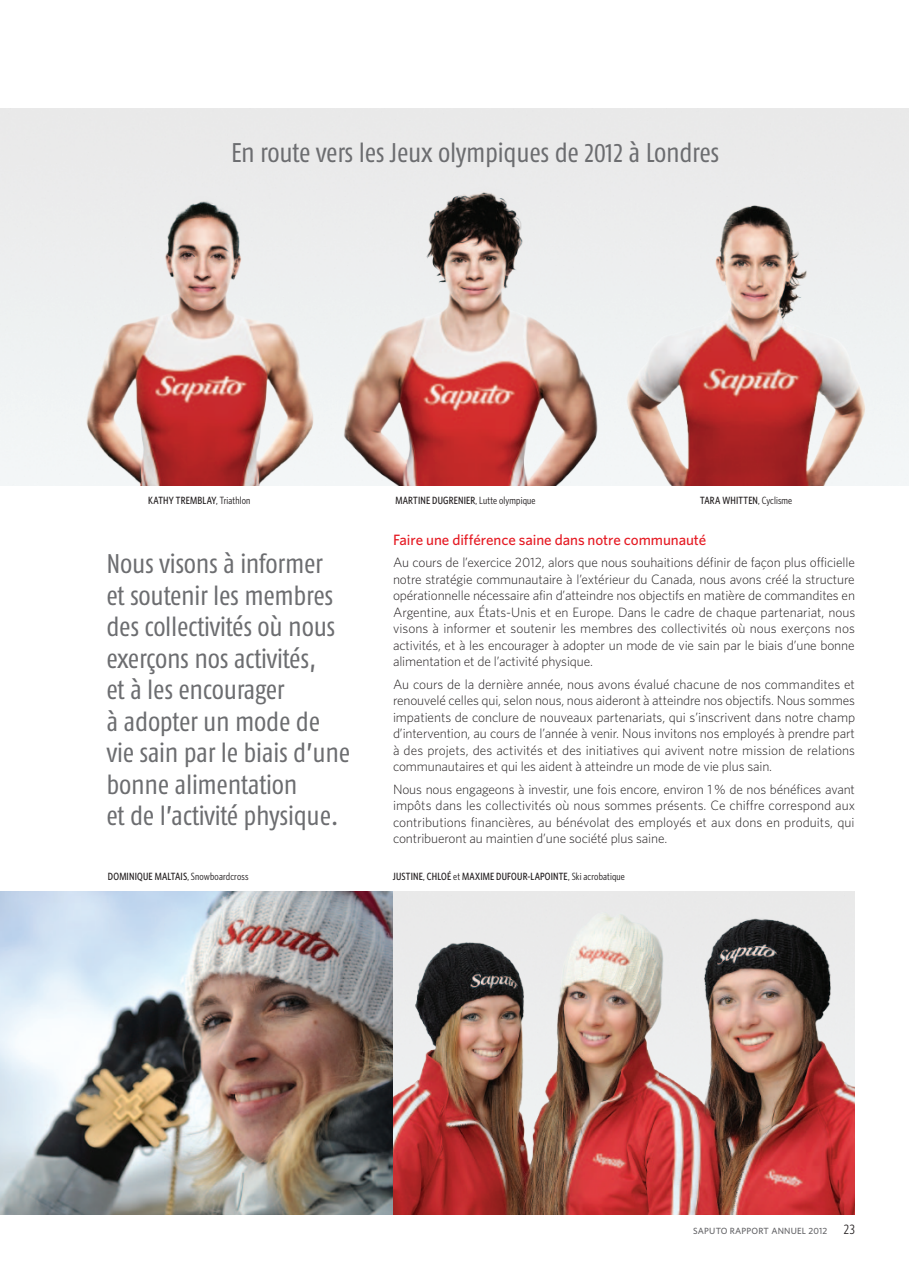
<style>
.page{position:relative;width:909px;height:1269px;background:#fff}
.page>*{position:absolute;margin:0;border:0;box-sizing:border-box;transform-origin:0 0}
.t1{font:condensed 27px/31.5px "Fago Pro";letter-spacing:-.01em;color:#6c6d70}
.t2{font:500 15px "Whitney";letter-spacing:-.005em;color:#e51a23}
.t3{font:300 13.5px/16.5px "Whitney";letter-spacing:-.01em;color:#231f20;text-align:justify}
.t4{font:500 10.5px "Whitney Condensed";letter-spacing:.02em;color:#231f20}
.t5{font:10.5px "Whitney Condensed";letter-spacing:.015em;color:#231f20}
.t6{font:500 9px "Whitney";letter-spacing:.02em;color:#636366}
.s1{font-weight:400}
.s2{font-weight:500}
.s3{font-family:"Whitney Condensed";font-weight:400;font-size:13.5px;color:#231f20}
</style>
<div class="page">
<img style="left:0;top:891px;width:393px;height:324px">
<img style="left:603px;top:186px;width:297px;height:300px">
<img style="left:63px;top:161px;width:267px;height:325px">
<img style="left:330px;top:159px;width:272px;height:327px">
<img style="left:393px;top:891px;width:462px;height:324px">
<h1 class="t1" style="left:231px;top:137px;width:490px">En route vers les Jeux olympiques de 2012 à Londres</h1>
<p class="t4" style="left:148px;top:494px;width:55px">KATHY TREMBLAY</p>
<p class="t5" style="left:216px;top:495px;width:36px">, Triathlon</p>
<p class="t4" style="left:395px;top:494px;width:142px">MARTINE DUGRENIER<span class="s1">, Lutte olympique</span></p>
<p class="t4" style="left:700px;top:494px;width:6px">TARA</p>
<p class="t5" style="left:722px;top:495px;width:71px"><span class="s2">WHITTEN</span>, Cyclisme</p>
<h1 class="t1" style="left:106px;top:548px;width:245px">Nous visons à informer<br>et soutenir les membres des collectivités où nous exerçons nos activités,<br>et à les encourager<br>à adopter un mode de vie sain par le biais d’une bonne alimentation<br>et de l’activité physique.</h1>
<p class="t2" style="left:393px;top:530px;width:315px">Faire une différence saine dans notre communauté</p>
<p class="t3" style="left:393px;top:554px;width:464px">Au cours de l’exercice 2012, alors que nous souhaitions définir de façon plus officielle notre stratégie communautaire à l’extérieur du Canada, nous avons créé la structure opérationnelle nécessaire afin d’atteindre nos objectifs en matière de commandites en Argentine, aux États-Unis et en Europe. Dans le cadre de chaque partenariat, nous visons à informer et soutenir les membres des collectivités où nous exerçons nos activités, et à les encourager à adopter un mode de vie sain par le biais d’une bonne alimentation et de l’activité physique.</p>
<p class="t3" style="left:393px;top:675px;width:464px">Au cours de la dernière année, nous avons évalué chacune de nos commandites et renouvelé celles qui, selon nous, nous aideront à atteindre nos objectifs. Nous sommes impatients de conclure de nouveaux partenariats, qui s’inscrivent dans notre champ d’intervention, au cours de l’année à venir. Nous invitons nos employés à prendre part à des projets, des activités et des initiatives qui avivent notre mission de relations communautaires et qui les aident à atteindre un mode de vie plus sain.</p>
<p class="t3" style="left:393px;top:780px;width:464px">Nous nous engageons à investir, une fois encore, environ 1 % de nos bénéfices avant impôts dans les collectivités où nous sommes présents. Ce chiffre correspond aux contributions financières, au bénévolat des employés et aux dons en produits, qui contribueront au maintien d’une société plus saine.</p>
<p class="t4" style="left:108px;top:870px;width:142px">DOMI NIQUE MALTAIS<span class="s1">, Snowboardcross</span></p>
<p class="t4" style="left:393px;top:870px;width:144px">JUSTINE<span class="s1">,</span> CH LOÉ <span class="s1">et</span> MAXIME DUFOUR-LAPO</p>
<p class="t5" style="left:551px;top:870px;width:76px"><span class="s2">INTE</span>, Ski acrobatique</p>
<p class="t6" style="left:693px;top:1225px;width:49px">Saputo RAPPO</p>
<p class="t6" style="left:759px;top:1225px;width:98px">RT ANNUEL 2012 <span class="s3">23</span></p>
</div>
